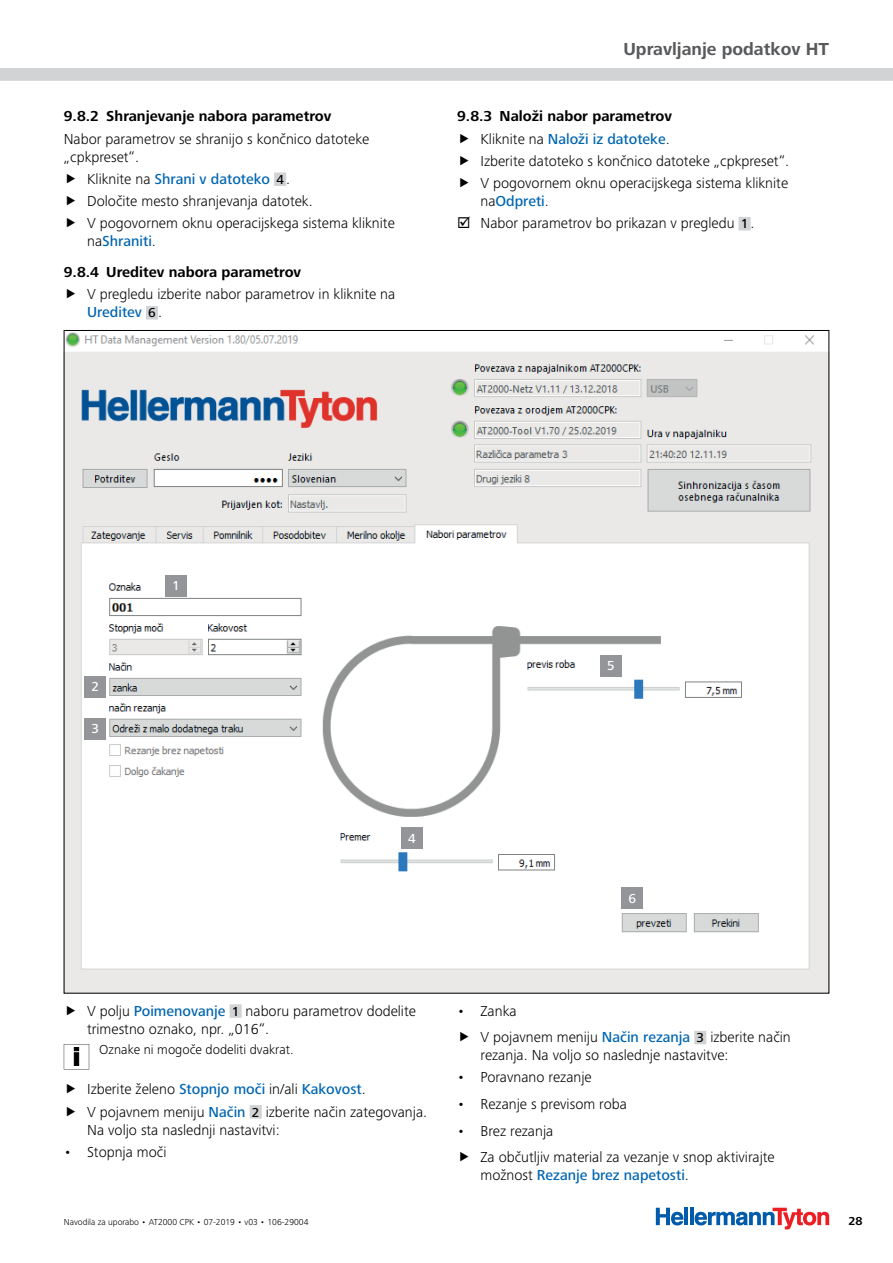
<style>
.page{position:relative;width:893px;height:1263px;background:#fff}
.page>*{position:absolute;margin:0;border:0;box-sizing:border-box;transform-origin:0 0}
.t1{font:700 18px "Frutiger Next LTW1 G";color:#58595b}
.t2{font:300 15px/22.2px "Frutiger Next LTW1 G";color:#000}
.t3{font:700 15px "Frutiger Next LTW1 G";color:#000}
.t4{font:500 15px "Frutiger Next LTW1 G";color:#0065b1}
.t5{font:300 13.5px "Frutiger Next LTW1 G";color:#000}
.t6{font:500 13.5px "Frutiger Next LTW1 G";color:#fff}
.t7{font:700 12px "Frutiger Next LTW1 G";color:#000}
.t8{font:300 9px "Frutiger Next LTW1 G";color:#000}
.s1{font-weight:500;color:#0065b1}
.s2{font-weight:500;font-size:13.5px}
.s3{font-weight:300;color:#000}
.s4{font-weight:700}
</style>
<div class="page">
<div style="left:0;top:68px;width:893px;height:13px;background:#d1d3d4"></div>
<hr style="left:684px;top:1208px;width:4px;height:17px;background:#005baa">
<hr style="left:690px;top:1208px;width:4px;height:17px;background:#005baa">
<svg style="left:656px;top:1208px;width:27px;height:17px"></svg>
<svg style="left:695px;top:1208px;width:134px;height:21px"></svg>
<div style="left:274px;top:172px;width:12px;height:14px;background:#d1d3d4"></div>
<div style="left:738px;top:217px;width:13px;height:13px;background:#d1d3d4"></div>
<div style="left:146px;top:306px;width:12px;height:13px;background:#d1d3d4"></div>
<img style="left:66px;top:332px;width:761px;height:659px">
<div style="left:165px;top:575px;width:21px;height:21px;background:#939598"></div>
<div style="left:85px;top:676px;width:21px;height:21px;background:#939598"></div>
<div style="left:85px;top:718px;width:21px;height:21px;background:#939598"></div>
<div style="left:401px;top:828px;width:22px;height:21px;background:#939598"></div>
<div style="left:600px;top:655px;width:22px;height:21px;background:#939598"></div>
<div style="left:622px;top:888px;width:21px;height:21px;background:#939598"></div>
<div style="left:230px;top:1004px;width:12px;height:14px;background:#d1d3d4"></div>
<div style="left:250px;top:1105px;width:12px;height:13px;background:#d1d3d4"></div>
<svg style="left:64px;top:1044px;width:25px;height:25px"></svg>
<div style="left:694px;top:1031px;width:12px;height:13px;background:#d1d3d4"></div>
<p class="t3" style="left:64px;top:108px;width:269px">9.8. 2 Shranjevanje nabora parametrov</p>
<p class="t2" style="left:64px;top:130px;width:307px;line-height:18px">Nabor parametrov se shranijo s končnico datoteke „cpkpreset“.</p>
<p class="t2" style="left:87px;top:168px;width:309px">Kliknite na <span class="s1">Shrani v datoteko</span> <span class="s2">4</span> .<br>Določite mesto shranjevanja datotek.<br>V pogovornem oknu operacijskega sistema kliknite</p>
<p class="t4" style="left:87px;top:233px;width:70px"><span class="s3">na</span>Shraniti<span class="s3">.</span></p>
<p class="t3" style="left:64px;top:264px;width:239px">9.8.4 Ureditev nabora parametrov</p>
<p class="t2" style="left:87px;top:285px;width:310px;line-height:18px">V pregledu izberite nabor parametrov in kliknite na<br><span class="s1">Ureditev</span> <span class="s2">6</span> .</p>
<p class="t1" style="left:623px;top:39px;width:207px">Upravljanje podatkov HT</p>
<p class="t2" style="left:480px;top:105px;width:310px;text-indent:-23px"><span class="s4">9.8.3 Naloži nabor parametrov<br></span>Kliknite na <span class="s1">Naloži iz datoteke</span>.<br>Izberite datoteko s končnico datoteke „cpkpreset“.<br>V pogovornem oknu operacijskega sistema kliknite</p>
<p class="t2" style="left:480px;top:190px;width:276px">na<span class="s1">Odpreti</span>.<br>Nabor parametrov bo prikazan v pregledu <span class="s2">1</span> .</p>
<p class="t6" style="left:91px;top:679px;width:9px">2</p>
<p class="t6" style="left:91px;top:720px;width:9px">3</p>
<p class="t6" style="left:172px;top:578px;width:9px">1</p>
<p class="t6" style="left:408px;top:830px;width:9px">4</p>
<p class="t6" style="left:607px;top:657px;width:9px">5</p>
<p class="t6" style="left:629px;top:890px;width:9px">6</p>
<p class="t2" style="left:87px;top:1002px;width:330px;line-height:18px">V polju <span class="s1">Poimenovanje</span> <span class="s2">1</span> naboru parametrov dodelite trimestno oznako, npr. „016“.</p>
<p class="t5" style="left:99px;top:1041px;width:196px">Oznake ni mogoče dodeliti dvakrat.</p>
<p class="t2" style="left:87px;top:1078px;width:341px">Izberite želeno <span class="s1">Stopnjo moči</span> in/ali <span class="s1">Kakovost</span>.<br>V pojavnem meniju <span class="s1">Način</span> <span class="s2">2</span> izberite način zategovanja.</p>
<p class="t2" style="left:87px;top:1118px;width:194px">Na voljo sta naslednji nastavitvi:</p>
<p class="t2" style="left:64px;top:1141px;width:104px">• Stopnja moči</p>
<p class="t8" style="left:64px;top:1217px;width:246px">Navodila za uporabo • AT2000 CPK • 07-2019 • v03 • 106-29004</p>
<p class="t2" style="left:480px;top:997px;width:312px;line-height:26.5px;text-indent:-23px">• Zanka<br>V pojavnem meniju <span class="s1">Način rezanja</span> <span class="s2">3</span> izberite način</p>
<p class="t2" style="left:480px;top:1044px;width:250px">rezanja. Na voljo so naslednje nastavitve:</p>
<p class="t2" style="left:457px;top:1066px;width:136px">• Poravnano rezanje</p>
<p class="t2" style="left:457px;top:1093px;width:171px">• Rezanje s previsom roba</p>
<p class="t2" style="left:480px;top:1117px;width:296px;line-height:26.5px;text-indent:-23px">• Brez rezanja<br>Za občutljiv material za vezanje v snop aktivirajte</p>
<p class="t4" style="left:480px;top:1166px;width:210px"><span class="s3">možnost</span> Rezanje brez napetosti<span class="s3">.</span></p>
<p class="t7" style="left:848px;top:1214px;width:16px">28</p>
</div>
